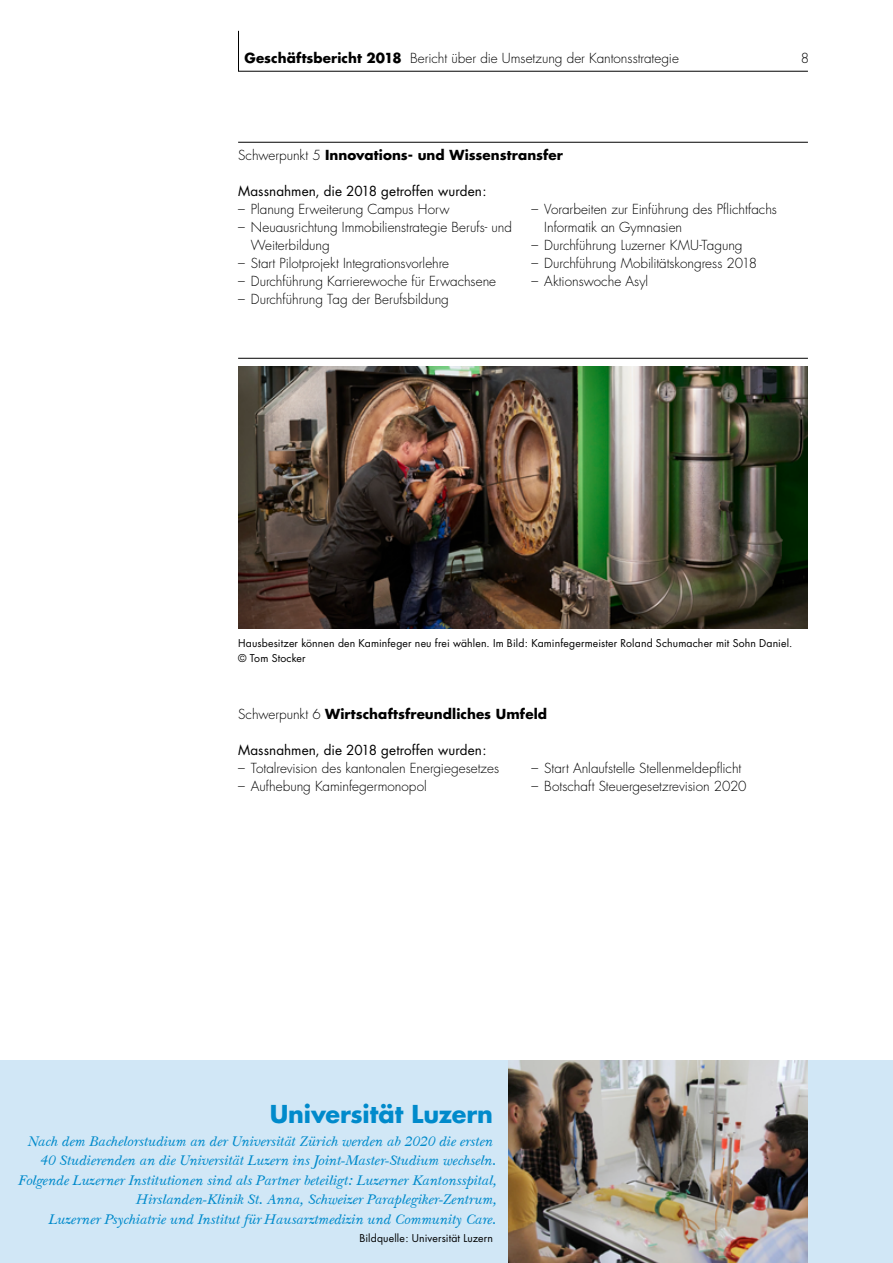
<style>
.page{position:relative;width:893px;height:1263px;background:#fff}
.page>*{position:absolute;margin:0;border:0;box-sizing:border-box;transform-origin:0 0}
.t1{font:700 24px "Futura Luzern";letter-spacing:-.005em;color:#008acb}
.t2{font:italic 15px/19.5px "New Baskerville";color:#008acb;text-align:right}
.t3{font:300 13.5px/18px "Futura Luzern";letter-spacing:-.005em;color:#000}
.t4{font:700 13.5px "Futura Luzern";letter-spacing:.005em;color:#000}
.t5{font:13.5px "Futura Luzern";letter-spacing:.005em;color:#000}
.t6{font:10.5px/15px "Futura Luzern";letter-spacing:.015em;color:#000}
.s1{font-weight:700}
.s2{font-weight:300}
</style>
<div class="page">
<div style="left:0;top:1060px;width:893px;height:203px;background:#d1e7f6"></div>
<img style="left:509px;top:1060px;width:299px;height:203px">
<hr style="left:238px;top:142px;width:570px;height:1px;background:#000">
<hr style="left:238px;top:358px;width:570px;height:1px;background:#000">
<img style="left:238px;top:366px;width:570px;height:262px">
<svg style="left:238px;top:30px;width:570px;height:42px"></svg>
<p class="t3" style="left:244px;top:50px;width:436px"><span class="s1">Geschäftsbericht 2018</span> Bericht über die Umsetzung der Kantonsstrategie</p>
<p class="t3" style="left:801px;top:50px;width:10px">8</p>
<p class="t4" style="left:238px;top:146px;width:326px"><span class="s2">Schwerpunkt 5</span> Innovations- und Wissenstransfer</p>
<p class="t5" style="left:238px;top:183px;width:250px">Massnahmen, die 2018 getroffen wurden:</p>
<p class="t3" style="left:238px;top:201px;width:213px">– Planung Erweiterung Campus Horw</p>
<p class="t3" style="left:251px;top:219px;width:263px;text-indent:-13px">– Neuausrichtung Immobilienstrategie Berufs- und<br>Weiterbildung</p>
<p class="t3" style="left:238px;top:255px;width:213px">– Start Pilotprojekt Integrationsvorlehre</p>
<p class="t3" style="left:238px;top:273px;width:260px">– Durchführung Karrierewoche für Erwachsene</p>
<p class="t3" style="left:238px;top:291px;width:212px">– Durchführung Tag der Berufsbildung</p>
<p class="t3" style="left:544px;top:201px;width:234px;text-indent:-13px">– Vorarbeiten zur Einführung des Pflichtfachs<br>Informatik an Gymnasien</p>
<p class="t3" style="left:531px;top:237px;width:213px">– Durchführung Luzerner KMU-Tagung</p>
<p class="t3" style="left:531px;top:255px;width:227px">– Durchführung Mobilitätskongress 2018</p>
<p class="t3" style="left:531px;top:273px;width:118px">– Aktionswoche Asyl</p>
<p class="t6" style="left:238px;top:635px;width:556px">Hausbesitzer können den Kaminfeger neu frei wählen. Im Bild: Kaminfegermeister Roland Schumacher mit Sohn Daniel. © Tom Stocker</p>
<p class="t4" style="left:238px;top:704px;width:310px"><span class="s2">Schwerpunkt 6</span> Wirtschaftsfreundliches Umfeld</p>
<p class="t5" style="left:238px;top:741px;width:250px">Massnahmen, die 2018 getroffen wurden:</p>
<p class="t3" style="left:238px;top:759px;width:262px">– Totalrevision des kantonalen Energiegesetzes</p>
<p class="t3" style="left:238px;top:777px;width:190px">– Aufhebung Kaminfegermonopol</p>
<p class="t3" style="left:531px;top:759px;width:211px">– Start Anlaufstelle Stellenmeldepflicht</p>
<p class="t3" style="left:531px;top:777px;width:217px">– Botschaft Steuergesetzrevision 2020</p>
<h1 class="t1" style="left:270px;top:1098px;width:225px">Universität Luzern</h1>
<p class="t2" style="left:19px;top:1131px;width:480px">Nach dem Bachelorstudium an der Universität Zürich werden ab 2020 die ersten 40 Studierenden an die Universität Luzern ins Joint-Master-Studium wechseln.<br>Folgende Luzerner Institutionen sind als Partner beteiligt: Luzerner Kantonsspital, Hirslanden-Klinik St. Anna, Schweizer Paraplegiker-Zentrum,<br>Luzerner Psychiatrie und Institut für Hausarztmedizin und Community Care.</p>
<p class="t6" style="left:359px;top:1230px;width:135px">Bildquelle: Universität Luzern</p>
</div>
